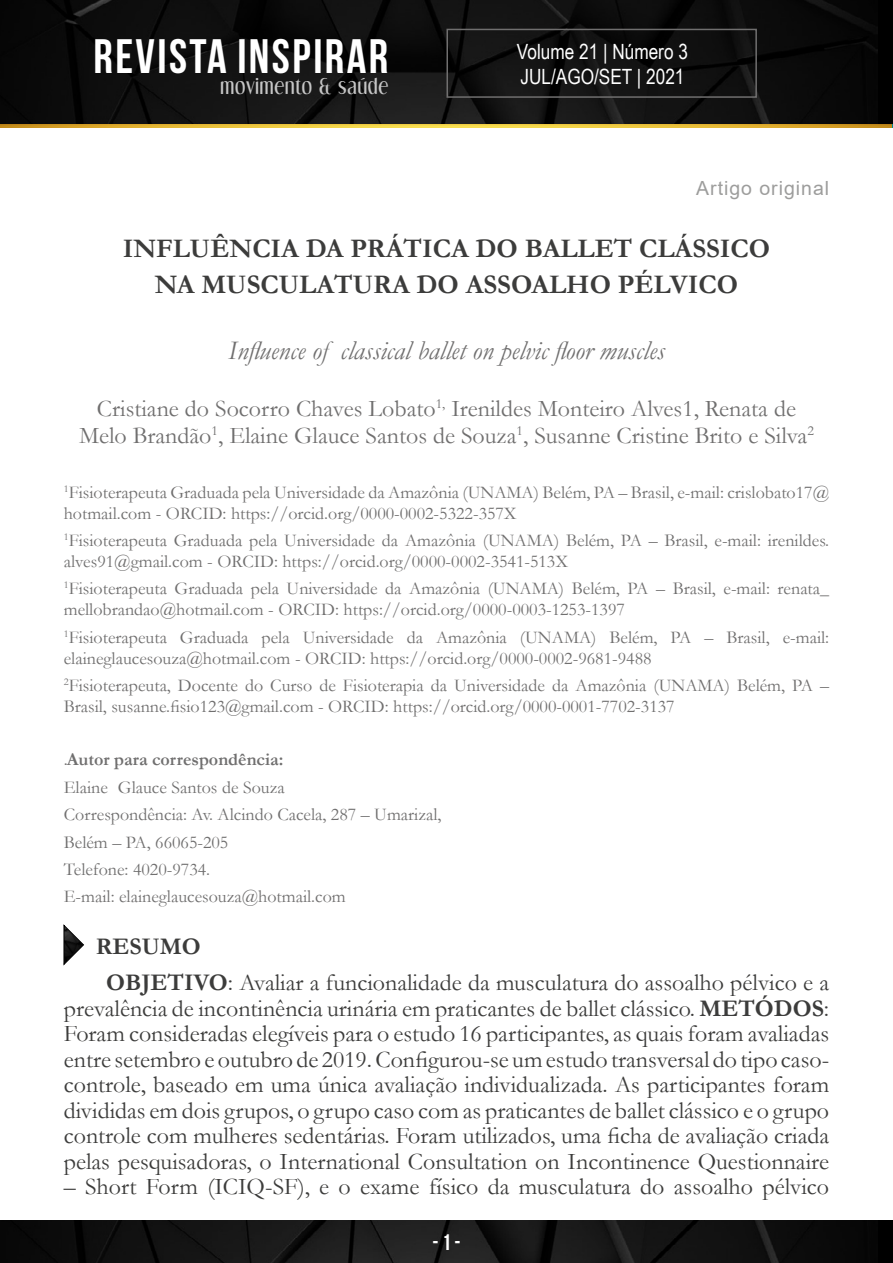
<style>
.page{position:relative;width:893px;height:1263px;background:#fff}
.page>*{position:absolute;margin:0;border:0;box-sizing:border-box;transform-origin:0 0}
.t1{font:700 48.3px "Bebas Neue";letter-spacing:.05em;color:#fff}
.t2{font:700 27px/36px "Garamond";color:#3c3c3b;text-align:center}
.t3{font:italic 27px "Garamond";color:#706f6f}
.t4{font:24px/25.5px "Garamond";color:#3c3c3b}
.t5{font:24px/27px "Garamond";color:#706f6f;text-align:center}
.t6{font:700 22.5px "Bebas Neue";color:#fff}
.t7{font:21px/25.2px "Arial Narrow";color:#fff}
.t8{font:19.5px "Arial";letter-spacing:.05em;color:#9d9d9c}
.t9{font:18.9px "Dream Orphans";letter-spacing:.05em;color:#c6c6c6}
.t10{font:18px/21px "Garamond";color:#706f6f}
.s1{font-weight:700}
</style>
<div class="page">
<img style="left:0;top:124px;width:891px;height:4px">
<img style="left:0;top:0;width:878px;height:124px">
<div style="left:446px;top:29px;width:311px;height:69px;border:2px solid #706f6f"></div>
<img style="left:0;top:1220px;width:878px;height:43px">
<svg style="left:64px;top:924px;width:20px;height:41px"></svg>
<h1 class="t1" style="left:94px;top:29px;width:296px">REVISTA INSPIRAR</h1>
<p class="t9" style="left:220px;top:75px;width:169px">movimento &amp; saúde</p>
<p class="t7" style="left:517px;top:38px;width:173px">Volume 21 | Número 3<br>JUL/AGO/SET | 2021</p>
<p class="t8" style="left:696px;top:174px;width:134px">Artigo original</p>
<h2 class="t2" style="left:123px;top:230px;width:649px">INFLUÊNCIA DA PRÁTICA DO BALLET CLÁSSICO<br>NA MUSCULATURA DO ASSOALHO PÉLVICO</h2>
<h2 class="t3" style="left:228px;top:332px;width:438px">Influence of classical ballet on pelvic floor muscles</h2>
<h3 class="t5" style="left:79px;top:394px;width:736px">Cristiane do Socorro Chaves Lobato<sup>1,</sup> Irenildes Monteiro Alves1, Renata de<br>Melo Brandão<sup>1</sup>, Elaine Glauce Santos de Souza<sup>1</sup>, Susanne Cristine Brito e Silva<sup>2</sup></h3>
<p class="t10" style="left:64px;top:481px;width:767px"><sup>1</sup>Fisioterapeuta Graduada pela Universidade da Amazônia (UNAMA) Belém, PA – Brasil, e-mail: crislobato17@ hotmail.com - ORCID: https://orcid.org/0000-0002-5322-357X</p>
<p class="t10" style="left:64px;top:529px;width:767px"><sup>1</sup>Fisioterapeuta Graduada pela Universidade da Amazônia (UNAMA) Belém, PA – Brasil, e-mail: irenildes. alves91@gmail.com - ORCID: https://orcid.org/0000-0002-3541-513X</p>
<p class="t10" style="left:64px;top:578px;width:767px"><sup>1</sup>Fisioterapeuta Graduada pela Universidade da Amazônia (UNAMA) Belém, PA – Brasil, e-mail: renata_ mellobrandao@hotmail.com - ORCID: https://orcid.org/0000-0003-1253-1397</p>
<p class="t10" style="left:64px;top:626px;width:767px"><sup>1</sup>Fisioterapeuta Graduada pela Universidade da Amazônia (UNAMA) Belém, PA – Brasil, e-mail: elaineglaucesouza@hotmail.com - ORCID: https://orcid.org/0000-0002-9681-9488</p>
<p class="t10" style="left:64px;top:674px;width:767px"><sup>2</sup>Fisioterapeuta, Docente do Curso de Fisioterapia da Universidade da Amazônia (UNAMA) Belém, PA –<br>Brasil, susanne.fisio123@gmail.com - ORCID: https://orcid.org/0000-0001-7702-3137</p>
<p class="t10" style="left:64px;top:746px;width:379px;line-height:27.5px">.<span class="s1">Autor para correspondência:<br></span>Elaine Glauce Santos de Souza<br>Correspondência: Av. Alcindo Cacela, 287 – Umarizal, Belém – PA, 66065-205<br>Telefone: 4020-9734.<br>E-mail: elaineglaucesouza@hotmail.com</p>
<h3 class="t4" style="left:106px;top:928px;width:724px;line-height:35.8px;text-indent:-11px"><span class="s1">RESUMO<br>OBJETIVO</span>: Avaliar a funcionalidade da musculatura do assoalho pélvico e a</h3>
<p class="t4" style="left:64px;top:995px;width:767px;text-align:justify">prevalência de incontinência urinária em praticantes de ballet clássico. <span class="s1">METÓDOS</span>:<br>Foram consideradas elegíveis para o estudo 16 participantes, as quais foram avaliadas entre setembro e outubro de 2019. Configurou-se um estudo transversal do tipo caso&shy;controle, baseado em uma única avaliação individualizada. As participantes foram divididas em dois grupos, o grupo caso com as praticantes de ballet clássico e o grupo controle com mulheres sedentárias. Foram utilizados, uma ficha de avaliação criada pelas pesquisadoras, o International Consultation on Incontinence Questionnaire</p>
<h3 class="t4" style="left:64px;top:1173px;width:767px">– Short Form (ICIQ-SF), e o exame físico da musculatura do assoalho pélvico</h3>
<p class="t6" style="left:432px;top:1230px;width:30px">- 1 -</p>
</div>
